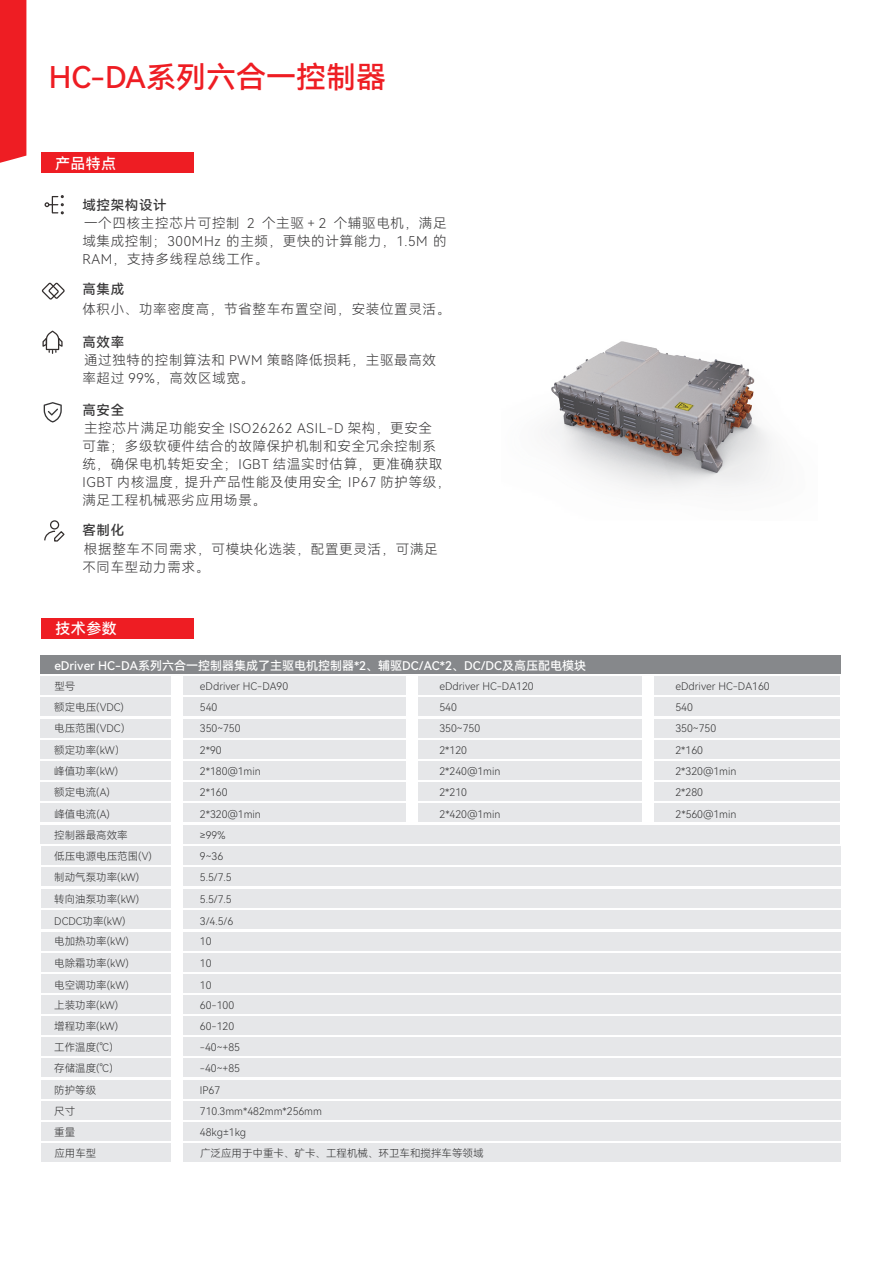
<style>
.page{position:relative;width:893px;height:1263px;background:#fff}
.page>*{position:absolute;margin:0;border:0;box-sizing:border-box;transform-origin:0 0}
.t1{font:30px "Harmony OS Sans SC Medium";color:#ee1d23}
.t2{font:15px "Harmony OS Sans SC Medium";letter-spacing:.025em;color:#fff}
.t3{font:13.5px/18px "Harmony OS Sans SC Light";letter-spacing:.05em;color:#363536}
.t4{font:13.5px "Harmony OS Sans SC Medium";letter-spacing:.05em;color:#363536}
.t5{font:12px "Harmony OS Sans SC Medium";color:#fff}
.t6{font:10.5px/21.6px "Harmony OS Sans SC Light";color:#333334}
</style>
<div class="page">
<div style="left:0;top:0;width:26px;height:163px;background:#ee1d23"></div>
<div style="left:41px;top:152px;width:152px;height:21px;background:#ee1d23"></div>
<div style="left:41px;top:618px;width:153px;height:20px;background:#ee1d23"></div>
<div style="left:42px;top:283px;width:17px;height:17px;border:1px solid #342f2e;border-radius:7px"></div>
<div style="left:48px;top:283px;width:17px;height:16px;border:1px solid #342f2e;border-radius:7px"></div>
<svg style="left:45px;top:195px;width:19px;height:19px"></svg>
<img style="left:549px;top:341px;width:223px;height:149px">
<svg style="left:42px;top:330px;width:21px;height:23px"></svg>
<div style="left:50px;top:520px;width:9px;height:9px;border:1px solid #342f2e;border-radius:50%"></div>
<svg style="left:44px;top:530px;width:21px;height:12px"></svg>
<div style="left:41px;top:1143px;width:799px;height:19px;background:#e6e7e9"></div>
<div style="left:40px;top:697px;width:800px;height:19px;background:#e6e7e9"></div>
<div style="left:40px;top:719px;width:800px;height:18px;background:#e6e7e9"></div>
<div style="left:40px;top:676px;width:800px;height:19px;background:#e6e7e9"></div>
<div style="left:40px;top:761px;width:800px;height:19px;background:#e6e7e9"></div>
<div style="left:40px;top:740px;width:800px;height:19px;background:#e6e7e9"></div>
<div style="left:40px;top:782px;width:800px;height:19px;background:#e6e7e9"></div>
<div style="left:40px;top:825px;width:800px;height:18px;background:#e6e7e9"></div>
<div style="left:40px;top:803px;width:800px;height:19px;background:#e6e7e9"></div>
<div style="left:41px;top:846px;width:799px;height:19px;background:#e6e7e9"></div>
<div style="left:40px;top:655px;width:800px;height:19px;background:#86888b"></div>
<div style="left:41px;top:867px;width:799px;height:19px;background:#e6e7e9"></div>
<div style="left:41px;top:889px;width:799px;height:19px;background:#e6e7e9"></div>
<div style="left:41px;top:910px;width:799px;height:19px;background:#e6e7e9"></div>
<div style="left:41px;top:932px;width:799px;height:18px;background:#e6e7e9"></div>
<div style="left:41px;top:974px;width:799px;height:19px;background:#e6e7e9"></div>
<div style="left:41px;top:953px;width:799px;height:19px;background:#e6e7e9"></div>
<div style="left:41px;top:995px;width:799px;height:19px;background:#e6e7e9"></div>
<div style="left:41px;top:1016px;width:799px;height:19px;background:#e6e7e9"></div>
<div style="left:41px;top:1037px;width:799px;height:19px;background:#e6e7e9"></div>
<div style="left:41px;top:1079px;width:799px;height:19px;background:#e6e7e9"></div>
<div style="left:41px;top:1058px;width:799px;height:19px;background:#e6e7e9"></div>
<div style="left:41px;top:1101px;width:799px;height:19px;background:#e6e7e9"></div>
<div style="left:41px;top:1122px;width:799px;height:19px;background:#e6e7e9"></div>
<div style="left:171px;top:675px;width:12px;height:489px;background:#fff"></div>
<div style="left:406px;top:675px;width:12px;height:149px;background:#fff"></div>
<div style="left:642px;top:675px;width:12px;height:149px;background:#fff"></div>
<svg style="left:44px;top:402px;width:18px;height:20px"></svg>
<h1 class="t1" style="left:49px;top:56px;width:339px">HC-DA系列六合一控制器</h1>
<h2 class="t2" style="left:55px;top:153px;width:63px">产品特点</h2>
<p class="t4" style="left:82px;top:195px;width:86px">域控架构设计</p>
<p class="t3" style="left:82px;top:213px;width:366px;text-align:justify">一个四核主控芯片可控制 2 个主驱＋2 个辅驱电机，满足域集成控制；300MHz 的主频，更快的计算能力，1.5M 的RAM，支持多线程总线工作。</p>
<p class="t4" style="left:82px;top:280px;width:43px">高集成</p>
<p class="t3" style="left:82px;top:299px;width:369px">体积小、功率密度高，节省整车布置空间，安装位置灵活。</p>
<p class="t4" style="left:82px;top:332px;width:43px">高效率</p>
<p class="t3" style="left:82px;top:350px;width:355px">通过独特的控制算法和 PWM 策略降低损耗，主驱最高效率超过 99%，高效区域宽。</p>
<p class="t4" style="left:82px;top:400px;width:43px">高安全</p>
<p class="t3" style="left:82px;top:418px;width:370px">主控芯片满足功能安全 ISO26262 ASIL-D 架构，更安全<br>可靠；多级软硬件结合的故障保护机制和安全冗余控制系统，确保电机转矩安全；IGBT 结温实时估算，更准确获取<br>IGBT 内核温度，提升产品性能及使用安全；IP67 防护等级，满足工程机械恶劣应用场景。</p>
<p class="t4" style="left:82px;top:520px;width:43px">客制化</p>
<p class="t3" style="left:82px;top:539px;width:357px">根据整车不同需求，可模块化选装，配置更灵活，可满足不同车型动力需求。</p>
<h2 class="t2" style="left:56px;top:619px;width:63px">技术参数</h2>
<p class="t5" style="left:54px;top:657px;width:533px">eDriver HC-DA系列六合一控制器集成了主驱电机控制器*2、辅驱DC/AC*2、DC/DC及高压配电模块</p>
<p class="t6" style="left:54px;top:675px;width:22px">型号</p>
<p class="t6" style="left:200px;top:675px;width:90px">eDdriver HC-DA90</p>
<p class="t6" style="left:54px;top:717px;width:78px">电压范围(VDC）</p>
<p class="t6" style="left:200px;top:717px;width:42px">350~750</p>
<p class="t6" style="left:54px;top:739px;width:73px">额定功率(kW）</p>
<p class="t6" style="left:200px;top:739px;width:23px">2*90</p>
<p class="t6" style="left:439px;top:675px;width:96px">eDdriver HC-DA120</p>
<p class="t6" style="left:439px;top:717px;width:42px">350~750<br>2*120</p>
<p class="t6" style="left:54px;top:696px;width:71px">额定电压(VDC)</p>
<p class="t6" style="left:200px;top:696px;width:19px">540</p>
<p class="t6" style="left:439px;top:696px;width:19px">540</p>
<p class="t6" style="left:54px;top:760px;width:66px">峰值功率(kW)</p>
<p class="t6" style="left:200px;top:760px;width:62px">2*180@1min</p>
<p class="t6" style="left:54px;top:803px;width:57px">峰值电流(A)</p>
<p class="t6" style="left:200px;top:803px;width:62px">2*320@1min</p>
<p class="t6" style="left:54px;top:781px;width:57px">额定电流(A)</p>
<p class="t6" style="left:200px;top:781px;width:29px">2*160</p>
<p class="t6" style="left:54px;top:824px;width:75px">控制器最高效率</p>
<p class="t6" style="left:200px;top:824px;width:27px">≥99%</p>
<p class="t6" style="left:54px;top:845px;width:99px">低压电源电压范围(V)</p>
<p class="t6" style="left:200px;top:845px;width:25px">9~36</p>
<p class="t6" style="left:54px;top:866px;width:87px">制动气泵功率(kW)</p>
<p class="t6" style="left:200px;top:866px;width:33px">5.5/7.5</p>
<p class="t6" style="left:54px;top:888px;width:87px">转向油泵功率(kW)</p>
<p class="t6" style="left:200px;top:888px;width:33px">5.5/7.5</p>
<p class="t6" style="left:54px;top:930px;width:76px">电加热功率(kW)</p>
<p class="t6" style="left:200px;top:930px;width:13px">10</p>
<p class="t6" style="left:54px;top:952px;width:76px">电除霜功率(kW)</p>
<p class="t6" style="left:200px;top:952px;width:13px">10</p>
<p class="t6" style="left:54px;top:974px;width:76px">电空调功率(kW)</p>
<p class="t6" style="left:200px;top:974px;width:13px">10</p>
<p class="t6" style="left:54px;top:910px;width:73px">DCDC功率(kW)</p>
<p class="t6" style="left:200px;top:910px;width:35px">3/4.5/6</p>
<p class="t6" style="left:54px;top:994px;width:66px">上装功率(kW)</p>
<p class="t6" style="left:200px;top:994px;width:36px">60-100</p>
<p class="t6" style="left:54px;top:1036px;width:66px">工作温度(℃）</p>
<p class="t6" style="left:200px;top:1036px;width:42px">-40~+85</p>
<p class="t6" style="left:54px;top:1057px;width:66px">存储温度(℃）</p>
<p class="t6" style="left:200px;top:1057px;width:42px">-40~+85</p>
<p class="t6" style="left:54px;top:1079px;width:44px">防护等级</p>
<p class="t6" style="left:200px;top:1079px;width:22px">IP67</p>
<p class="t6" style="left:54px;top:1015px;width:66px">增程功率(kW)</p>
<p class="t6" style="left:200px;top:1015px;width:36px">60-120</p>
<p class="t6" style="left:54px;top:1100px;width:22px">尺寸</p>
<p class="t6" style="left:200px;top:1100px;width:124px">710.3mm*482mm*256mm</p>
<p class="t6" style="left:54px;top:1121px;width:22px">重量</p>
<p class="t6" style="left:200px;top:1121px;width:48px">48kg±1kg</p>
<p class="t6" style="left:439px;top:760px;width:62px">2*240@1min</p>
<p class="t6" style="left:439px;top:803px;width:62px">2*420@1min</p>
<p class="t6" style="left:439px;top:781px;width:29px">2*210</p>
<p class="t6" style="left:54px;top:1142px;width:43px">应用车型</p>
<p class="t6" style="left:200px;top:1142px;width:285px">广泛应用于中重卡、矿卡、工程机械、环卫车和搅拌车等领域</p>
<p class="t6" style="left:675px;top:675px;width:96px">eDdriver HC-DA160</p>
<p class="t6" style="left:675px;top:717px;width:42px">350~750<br>2*160</p>
<p class="t6" style="left:675px;top:696px;width:19px">540</p>
<p class="t6" style="left:675px;top:760px;width:62px">2*320@1min</p>
<p class="t6" style="left:675px;top:803px;width:62px">2*560@1min</p>
<p class="t6" style="left:675px;top:781px;width:29px">2*280</p>
</div>
